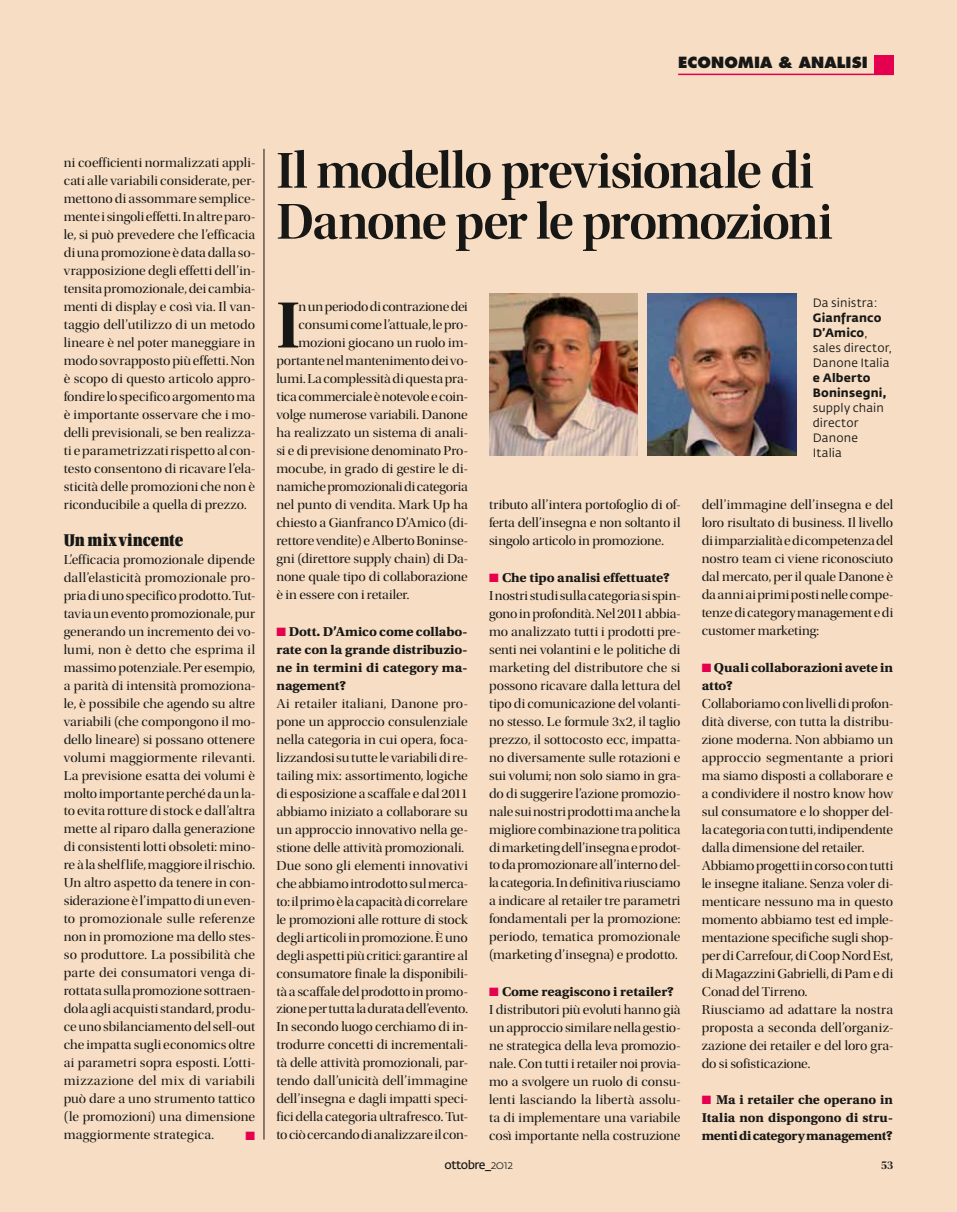
<style>
.page{position:relative;width:957px;height:1212px;background:#f6ddc4}
.page>*{position:absolute;margin:0;border:0;box-sizing:border-box;transform-origin:0 0}
.t1{font:68.1px "Utopia Std Bold Disp";color:#171715}
.t2{font:52.5px/51px "Utopia Std Semibold Disp";color:#171715}
.t3{font:18px "Utopia Std Black Headline";color:#171715;scale:.85 1}
.t4{font:800 15px "Futura Std";letter-spacing:.005em;color:#171715}
.t5{font:13.5px/18px "Utopia Std Disp";letter-spacing:-.005em;color:#171715;text-align:justify;scale:1.05 1}
.t6{font:13.5px/18px "Utopia Std Bold Capt";letter-spacing:-.01em;color:#171715;text-align:justify;scale:1.05 1}
.t7{font:13.5px/18px "Utopia Std Bold Capt";letter-spacing:-.01em;color:#171715;text-align:justify}
.t8{font:12px/15px "Fedra Sans Std";letter-spacing:.01em;color:#171715}
.t9{font:700 12px/15px "Fedra Sans Std";letter-spacing:.015em;color:#171715}
.t10{font:600 12px "Fedra Sans Std";letter-spacing:-.04em;color:#171715}
.t11{font:12px "Utopia Std Semibold Disp";color:#171715}
.t12{font:12px "Zapf Dingbats";color:#e5004f;scale:1.05 1}
.s1{color:#e5004f}
.s2{font-weight:300}
.s3{font-weight:700}
</style>
<div class="page">
<hr style="left:678px;top:74px;width:215px;height:1px;background:#e5004f">
<div style="left:874px;top:55px;width:19px;height:20px;background:#e5004f"></div>
<img style="left:489px;top:293px;width:149px;height:162px">
<img style="left:647px;top:293px;width:149px;height:162px">
<hr style="left:264px;top:149px;width:1px;height:990px;background:#171715">
<p class="t4" style="left:678px;top:53px;width:191px">ECONOMIA &amp; ANALISI</p>
<p class="t5" style="left:64px;top:154px;width:184px">ni coefficienti normalizzati appli&shy;cati alle variabili considerate, per&shy;mettono di assommare semplice&shy;mente i singoli effetti. In altre paro&shy;le, si può prevedere che l’efficacia di una promozione è data dalla so&shy;vrapposizione degli effetti dell’in&shy;tensita promozionale, dei cambia&shy;menti di display e così via. Il van&shy;taggio dell’utilizzo di un metodo lineare è nel poter maneggiare in modo sovrapposto più effetti. Non è scopo di questo articolo appro&shy;fondire lo specifico argomento ma è importante osservare che i mo&shy;delli previsionali, se ben realizza&shy;ti e parametrizzati rispetto al con&shy;testo consentono di ricavare l’ela&shy;sticità delle promozioni che non è riconducibile a quella di prezzo.</p>
<h3 class="t3" style="left:64px;top:530px;width:142px">Un mix vincente</h3>
<p class="t5" style="left:64px;top:550px;width:184px">L’efficacia promozionale dipende dall’elasticità promozionale pro&shy;pria di uno specifico prodotto. Tut&shy;tavia un evento promozionale, pur generando un incremento dei vo&shy;lumi, non è detto che esprima il massimo potenziale. Per esempio, a parità di intensità promoziona&shy;le, è possibile che agendo su altre variabili (che compongono il mo&shy;dello lineare) si possano ottenere volumi maggiormente rilevanti.<br>La previsione esatta dei volumi è molto importante perché da un la&shy;to evita rotture di stock e dall’altra mette al riparo dalla generazione di consistenti lotti obsoleti: mino&shy;re à la shelf life, maggiore il rischio.<br>Un altro aspetto da tenere in con&shy;siderazione è l’impatto di un even&shy;to promozionale sulle referenze non in promozione ma dello stes&shy;so produttore. La possibilità che parte dei consumatori venga di&shy;rottata sulla promozione sottraen&shy;dola agli acquisti standard, produ&shy;ce uno sbilanciamento del sell-out che impatta sugli economics oltre ai parametri sopra esposti. L’otti&shy;mizzazione del mix di variabili può dare a uno strumento tattico (le promozioni) una dimensione maggiormente strategica.</p>
<p class="t12" style="left:246px;top:1130px;width:11px">■</p>
<h2 class="t2" style="left:276px;top:146px;width:558px">Il modello previsionale di<br>Danone per le promozioni</h2>
<h1 class="t1" style="left:276px;top:287px;width:25px">I</h1>
<p class="t5" style="left:298px;top:298px;width:163px">n un periodo di contrazione dei</p>
<p class="t5" style="left:298px;top:316px;width:163px">consumi come l’attuale, le pro-</p>
<p class="t5" style="left:298px;top:334px;width:163px">mozioni giocano un ruolo im-</p>
<p class="t5" style="left:276px;top:352px;width:184px">portante nel mantenimento dei vo-</p>
<p class="t5" style="left:276px;top:370px;width:184px">lumi. La complessità di questa pra-</p>
<p class="t5" style="left:276px;top:388px;width:184px">tica commerciale è notevole e coin-</p>
<p class="t5" style="left:276px;top:406px;width:184px">volge numerose variabili. Danone</p>
<p class="t5" style="left:276px;top:424px;width:184px">ha realizzato un sistema di anali-</p>
<p class="t5" style="left:276px;top:442px;width:184px">si e di previsione denominato Pro-</p>
<p class="t5" style="left:276px;top:460px;width:184px">mocube, in grado di gestire le di-</p>
<p class="t5" style="left:276px;top:478px;width:184px">namiche promozionali di categoria</p>
<p class="t5" style="left:276px;top:496px;width:184px">nel punto di vendita. Mark Up ha</p>
<p class="t5" style="left:276px;top:514px;width:184px">chiesto a Gianfranco D’Amico (di-</p>
<p class="t5" style="left:276px;top:532px;width:184px">rettore vendite) e Alberto Boninse-</p>
<p class="t5" style="left:276px;top:550px;width:184px">gni (direttore supply chain) di Da-</p>
<p class="t5" style="left:276px;top:568px;width:184px">none quale tipo di collaborazione</p>
<p class="t5" style="left:276px;top:586px;width:128px">è in essere con i retailer.</p>
<p class="t6" style="left:276px;top:622px;width:184px"><span class="s1">■</span> Dott. D’Amico come collabo&shy;rate con la grande distribuzio&shy;ne in termini di category ma&shy;nagement?</p>
<p class="t5" style="left:276px;top:694px;width:184px;text-align:left">Ai retailer italiani, Danone pro&shy;pone un approccio consulenziale nella categoria in cui opera, foca&shy;lizzandosi su tutte le variabili di re&shy;tailing mix: assortimento, logiche di esposizione a scaffale e dal 2011 abbiamo iniziato a collaborare su un approccio innovativo nella ge&shy;stione delle attività promozionali.<br>Due sono gli elementi innovativi che abbiamo introdotto sul merca&shy;to: il primo è la capacità di correlare le promozioni alle rotture di stock degli articoli in promozione. È uno degli aspetti più critici: garantire al consumatore finale la disponibili&shy;tà a scaffale del prodotto in promo&shy;zione per tutta la durata dell’evento.<br>In secondo luogo cerchiamo di in&shy;trodurre concetti di incrementali&shy;tà delle attività promozionali, par&shy;tendo dall’unicità dell’immagine dell’insegna e dagli impatti speci&shy;fici della categoria ultrafresco. Tut&shy;to ciò cercando di analizzare il con-</p>
<p class="t5" style="left:489px;top:496px;width:184px">tributo all’intera portofoglio di of&shy;ferta dell’insegna e non soltanto il singolo articolo in promozione.</p>
<p class="t6" style="left:489px;top:568px;width:174px"><span class="s1">■</span> Che tipo analisi effettuate?</p>
<p class="t5" style="left:489px;top:586px;width:184px">I nostri studi sulla categoria si spin&shy;gono in profondità. Nel 2011 abbia&shy;mo analizzato tutti i prodotti pre&shy;senti nei volantini e le politiche di marketing del distributore che si possono ricavare dalla lettura del tipo di comunicazione del volanti&shy;no stesso. Le formule 3x2, il taglio prezzo, il sottocosto ecc, impatta&shy;no diversamente sulle rotazioni e sui volumi; non solo siamo in gra&shy;do di suggerire l’azione promozio&shy;nale sui nostri prodotti ma anche la migliore combinazione tra politica di marketing dell’insegna e prodot&shy;to da promozionare all’interno del&shy;la categoria. In definitiva riusciamo a indicare al retailer tre parametri fondamentali per la promozione: periodo, tematica promozionale (marketing d’insegna) e prodotto.</p>
<p class="t6" style="left:489px;top:982px;width:178px"><span class="s1">■</span> Come reagiscono i retailer?</p>
<p class="t5" style="left:489px;top:1000px;width:184px">I distributori più evoluti hanno già un approccio similare nella gestio&shy;ne strategica della leva promozio&shy;nale. Con tutti i retailer noi provia&shy;mo a svolgere un ruolo di consu&shy;lenti lasciando la libertà assolu&shy;ta di implementare una variabile così importante nella costruzione</p>
<p class="t10" style="left:444px;top:1157px;width:70px">ottobre_<span class="s2">2012</span></p>
<p class="t8" style="left:813px;top:295px;width:66px">Da sinistra:</p>
<p class="t8" style="left:813px;top:310px;width:81px"><span class="s3">Gianfranco<br>D’Amico</span>, sales director,<br>Danone Italia</p>
<p class="t9" style="left:813px;top:370px;width:76px">e Alberto<br>Boninsegni,</p>
<p class="t8" style="left:813px;top:400px;width:73px">supply chain director<br>Danone<br>Italia</p>
<p class="t5" style="left:702px;top:496px;width:184px">dell’immagine dell’insegna e del loro risultato di business. Il livello di imparzialità e di competenza del nostro team ci viene riconosciuto dal mercato, per il quale Danone è da anni ai primi posti nelle compe&shy;tenze di category management e di customer marketing:</p>
<p class="t6" style="left:702px;top:658px;width:184px"><span class="s1">■</span> Quali collaborazioni avete in atto?</p>
<p class="t5" style="left:702px;top:694px;width:184px;text-align:left">Collaboriamo con livelli di profon&shy;dità diverse, con tutta la distribu&shy;zione moderna. Non abbiamo un approccio segmentante a priori ma siamo disposti a collaborare e a condividere il nostro know how sul consumatore e lo shopper del&shy;la categoria con tutti, indipendente dalla dimensione del retailer.<br>Abbiamo progetti in corso con tutti le insegne italiane. Senza voler di&shy;menticare nessuno ma in questo momento abbiamo test ed imple&shy;mentazione specifiche sugli shop&shy;per di Carrefour, di Coop Nord Est, di Magazzini Gabrielli, di Pam e di<br>Conad del Tirreno.<br>Riusciamo ad adattare la nostra proposta a seconda dell’organiz&shy;zazione dei retailer e del loro gra&shy;do si sofisticazione.</p>
<p class="t7" style="left:702px;top:1090px;width:193px"><span class="s1">■</span> Ma i retailer che operano in Italia non dispongono di stru&shy;menti di category management?</p>
<p class="t11" style="left:881px;top:1158px;width:14px">53</p>
</div>
